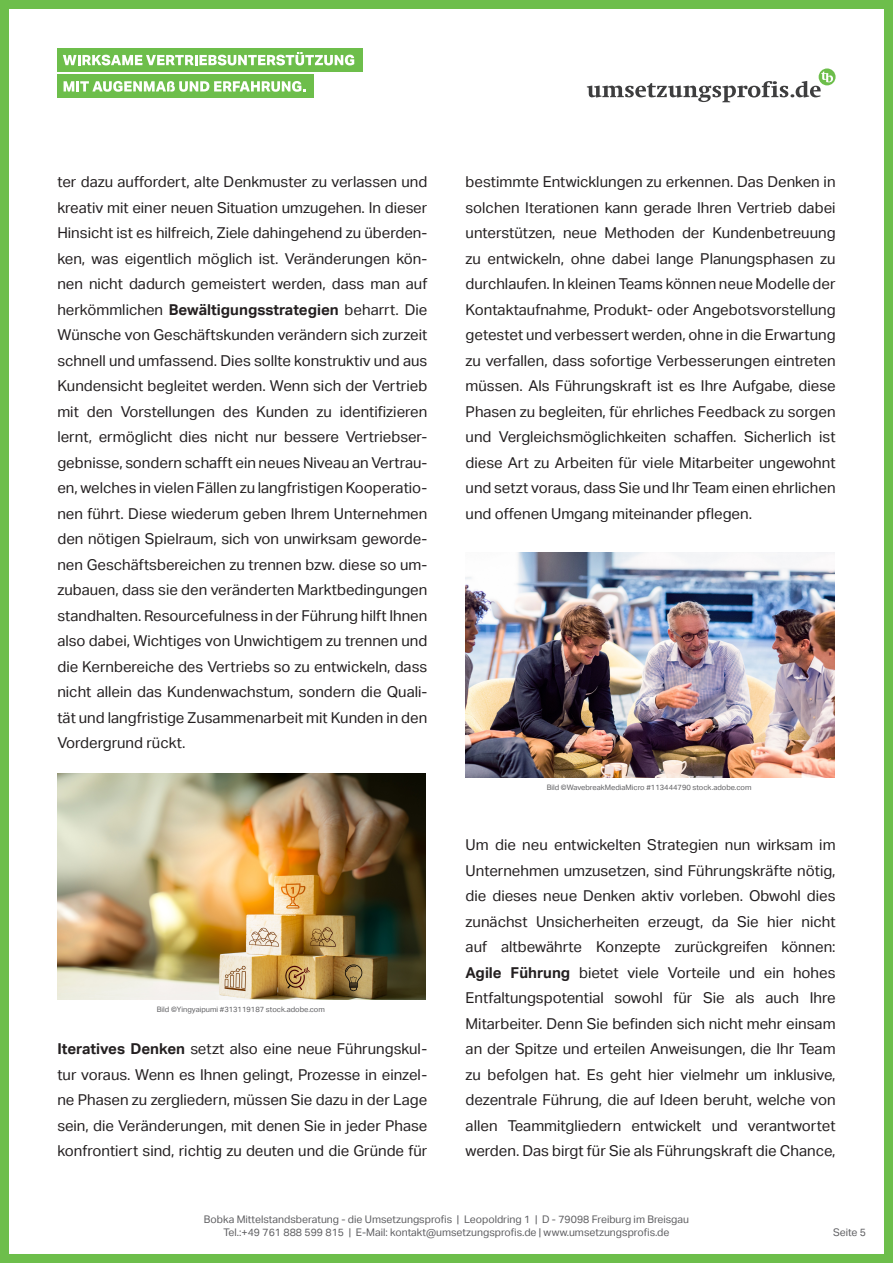
<style>
.page{position:relative;width:893px;height:1263px;background:#fff}
.page>*{position:absolute;margin:0;border:0;box-sizing:border-box;transform-origin:0 0}
.t1{font:15px/25.5px "Aktiv Grotesk";color:#231f20;text-align:justify}
.t2{font:10.5px "Aktiv Grotesk";color:#5f5f62}
.t3{font:7.5px "Aktiv Grotesk";color:#5f5f62}
.s1{font-weight:700}
</style>
<div class="page">
<div style="left:0;top:0;width:893px;height:1263px;border:9px solid #6dbe4b"></div>
<div style="left:57px;top:48px;width:305px;height:23px;background:#6dbe4b"></div>
<div style="left:57px;top:75px;width:257px;height:23px;background:#6dbe4b"></div>
<svg style="left:63px;top:52px;width:291px;height:13px"></svg>
<svg style="left:64px;top:81px;width:241px;height:11px"></svg>
<svg style="left:587px;top:68px;width:249px;height:34px"></svg>
<img style="left:466px;top:552px;width:368px;height:226px">
<img style="left:57px;top:774px;width:369px;height:226px">
<p class="t1" style="left:57px;top:169px;width:371px">ter dazu auffordert, alte Denkmuster zu verlassen und kreativ mit einer neuen Situation umzugehen. In dieser Hinsicht ist es hilfreich, Ziele dahingehend zu überden&shy;ken, was eigentlich möglich ist. Veränderungen kön&shy;nen nicht dadurch gemeistert werden, dass man auf herkömmlichen <span class="s1">Bewältigungsstrategien</span> beharrt. Die Wünsche von Geschäftskunden verändern sich zurzeit schnell und umfassend. Dies sollte konstruktiv und aus Kundensicht begleitet werden. Wenn sich der Vertrieb mit den Vorstellungen des Kunden zu identifizieren lernt, ermöglicht dies nicht nur bessere Vertriebser&shy;gebnisse, sondern schafft ein neues Niveau an Vertrau&shy;en, welches in vielen Fällen zu langfristigen Kooperatio&shy;nen führt. Diese wiederum geben Ihrem Unternehmen den nötigen Spielraum, sich von unwirksam geworde&shy;nen Geschäftsbereichen zu trennen bzw. diese so um&shy;zubauen, dass sie den veränderten Marktbedingungen standhalten. Resourcefulness in der Führung hilft Ihnen also dabei, Wichtiges von Unwichtigem zu trennen und die Kernbereiche des Vertriebs so zu entwickeln, dass nicht allein das Kundenwachstum, sondern die Quali&shy;tät und langfristige Zusammenarbeit mit Kunden in den Vordergrund rückt.</p>
<p class="t3" style="left:157px;top:1005px;width:170px">Bild ©Yingyaipumi #313119187 stock.adobe.com</p>
<p class="t1" style="left:57px;top:1036px;width:371px"><span class="s1">Iteratives Denken</span> setzt also eine neue Führungskul&shy;tur voraus. Wenn es Ihnen gelingt, Prozesse in einzel&shy;ne Phasen zu zergliedern, müssen Sie dazu in der Lage sein, die Veränderungen, mit denen Sie in jeder Phase konfrontiert sind, richtig zu deuten und die Gründe für</p>
<p class="t1" style="left:466px;top:169px;width:371px">bestimmte Entwicklungen zu erkennen. Das Denken in solchen Iterationen kann gerade Ihren Vertrieb dabei unterstützen, neue Methoden der Kundenbetreuung zu entwickeln, ohne dabei lange Planungsphasen zu durchlaufen. In kleinen Teams können neue Modelle der Kontaktaufnahme, Produkt- oder Angebotsvorstellung getestet und verbessert werden, ohne in die Erwartung zu verfallen, dass sofortige Verbesserungen eintreten müssen. Als Führungskraft ist es Ihre Aufgabe, diese Phasen zu begleiten, für ehrliches Feedback zu sorgen und Vergleichsmöglichkeiten schaffen. Sicherlich ist diese Art zu Arbeiten für viele Mitarbeiter ungewohnt und setzt voraus, dass Sie und Ihr Team einen ehrlichen und offenen Umgang miteinander pflegen.</p>
<p class="t3" style="left:547px;top:783px;width:206px">Bild ©WavebreakMediaMicro #113444790 stock.adobe.com</p>
<p class="t1" style="left:466px;top:832px;width:371px">Um die neu entwickelten Strategien nun wirksam im Unternehmen umzusetzen, sind Führungskräfte nötig, die dieses neue Denken aktiv vorleben. Obwohl dies zunächst Unsicherheiten erzeugt, da Sie hier nicht auf altbewährte Konzepte zurückgreifen können:<br><span class="s1">Agile Führung</span> bietet viele Vorteile und ein hohes Entfaltungspotential sowohl für Sie als auch Ihre Mitarbeiter. Denn Sie befinden sich nicht mehr einsam an der Spitze und erteilen Anweisungen, die Ihr Team zu befolgen hat. Es geht hier vielmehr um inklusive, dezentrale Führung, die auf Ideen beruht, welche von allen Teammitgliedern entwickelt und verantwortet werden. Das birgt für Sie als Führungskraft die Chance,</p>
<p class="t2" style="left:204px;top:1213px;width:487px">Bobka Mittelstandsberatung - die Umsetzungsprofis | Leopoldring 1 | D - 79098 Freiburg im Breisgau</p>
<p class="t2" style="left:224px;top:1226px;width:447px">Tel.:+49 761 888 599 815 | E-Mail: kontakt@umsetzungsprofis.de | www.umsetzungsprofis.de</p>
<p class="t2" style="left:833px;top:1226px;width:35px">Seite 5</p>
</div>
